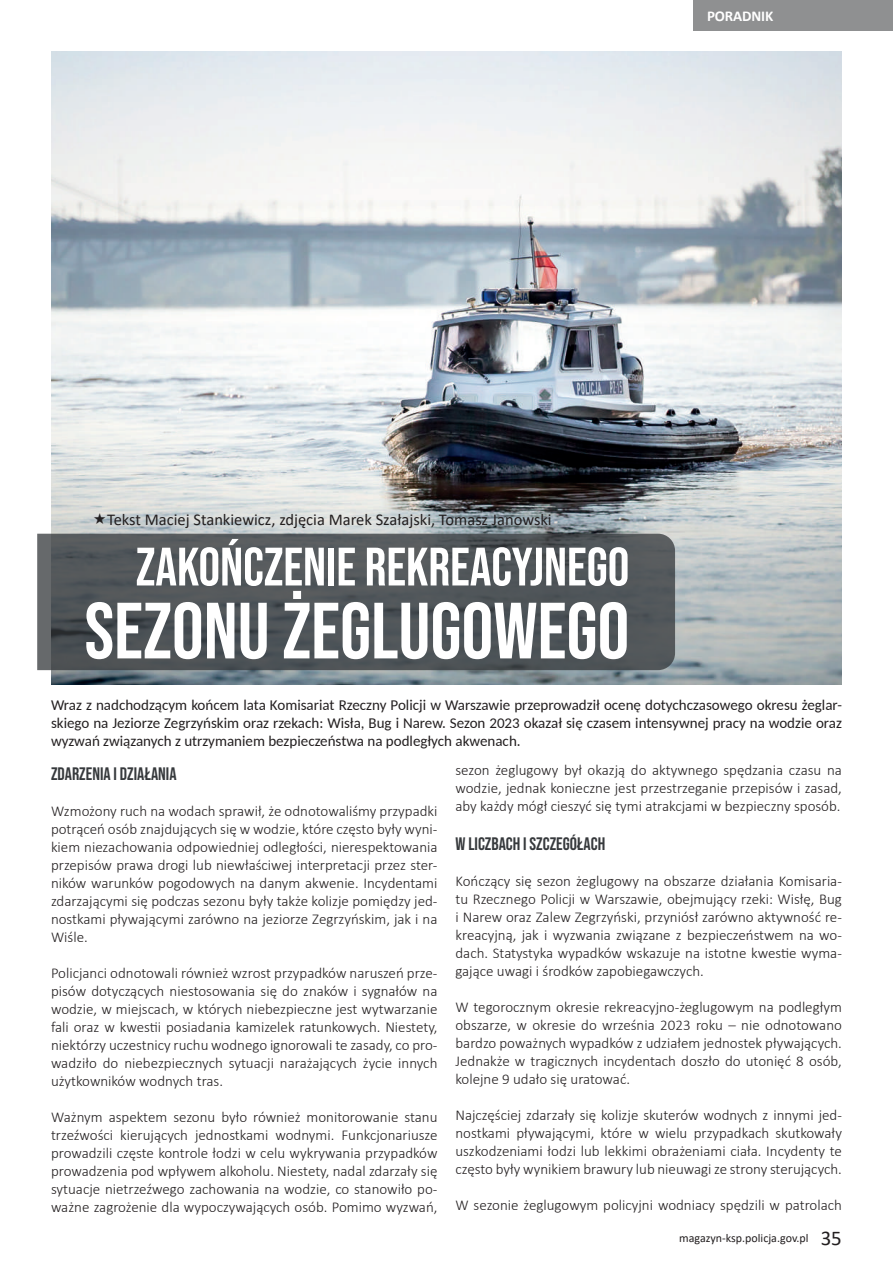
<style>
.page{position:relative;width:893px;height:1263px;background:#fff}
.page>*{position:absolute;margin:0;border:0;box-sizing:border-box;transform-origin:0 0}
.t1{font:79.5px "Bebas Neue";color:#fff}
.t2{font:54px "Bebas Neue";color:#fff}
.t3{font:18px "Bebas Neue";color:#36393c}
.t4{font:16.5px "Calibri";color:#231f20}
.t5{font:300 15px/18px "Calibri";color:#231f20;text-align:justify}
.t6{font:15px/18px "Carlito";color:#231f20;text-align:justify}
.t7{font:700 15px "Calibri";letter-spacing:-.01em;color:#fff}
.t8{font:12px "Calibri";color:#231f20}
.s1{font-size:21px}
</style>
<div class="page">
<img style="left:51px;top:51px;width:791px;height:634px">
<div style="left:694px;top:0;width:199px;height:31px;background:#8f9091"></div>
<svg style="left:37px;top:534px;width:638px;height:136px;background:#4f5558"></svg>
<svg style="left:94px;top:513px;width:11px;height:11px"></svg>
<p class="t7" style="left:707px;top:5px;width:68px">PORADNIK</p>
<p class="t4" style="left:107px;top:508px;width:446px">Tekst Maciej Stankiewicz, zdjęcia Marek Szałajski, Tomasz Janowski</p>
<h2 class="t2" style="left:136px;top:536px;width:495px">ZAKOŃCZENIE REKREACYJNEGO</h2>
<h1 class="t1" style="left:85px;top:586px;width:546px">SEZONU ŻEGLUGOWEGO</h1>
<p class="t6" style="left:51px;top:695px;width:792px">Wraz z nadchodzącym końcem lata Komisariat Rzeczny Policji w Warszawie przeprowadził ocenę dotychczasowego okresu żeglar&shy;skiego na Jeziorze Zegrzyńskim oraz rzekach: Wisła, Bug i Narew. Sezon 2023 okazał się czasem intensywnej pracy na wodzie oraz wyzwań związanych z utrzymaniem bezpieczeństwa na podległych akwenach.</p>
<p class="t3" style="left:51px;top:763px;width:127px">ZDARZENIA I DZIAŁANIA</p>
<p class="t5" style="left:51px;top:801px;width:388px">Wzmożony ruch na wodach sprawił, że odnotowaliśmy przypadki potrąceń osób znajdujących się w wodzie, które często były wyni&shy;kiem niezachowania odpowiedniej odległości, nierespektowania przepisów prawa drogi lub niewłaściwej interpretacji przez ster&shy;ników warunków pogodowych na danym akwenie. Incydentami zdarzającymi się podczas sezonu były także kolizje pomiędzy jed&shy;nostkami pływającymi zarówno na jeziorze Zegrzyńskim, jak i na Wiśle.</p>
<p class="t5" style="left:51px;top:963px;width:388px">Policjanci odnotowali również wzrost przypadków naruszeń prze&shy;pisów dotyczących niestosowania się do znaków i sygnałów na wodzie, w miejscach, w których niebezpieczne jest wytwarzanie fali oraz w kwestii posiadania kamizelek ratunkowych. Niestety, niektórzy uczestnicy ruchu wodnego ignorowali te zasady, co pro&shy;wadziło do niebezpiecznych sytuacji narażających życie innych użytkowników wodnych tras.</p>
<p class="t5" style="left:51px;top:1107px;width:388px">Ważnym aspektem sezonu było również monitorowanie stanu trzeźwości kierujących jednostkami wodnymi. Funkcjonariusze prowadzili częste kontrole łodzi w celu wykrywania przypadków prowadzenia pod wpływem alkoholu. Niestety, nadal zdarzały się sytuacje nietrzeźwego zachowania na wodzie, co stanowiło po&shy;ważne zagrożenie dla wypoczywających osób. Pomimo wyzwań,</p>
<p class="t5" style="left:455px;top:760px;width:388px">sezon żeglugowy był okazją do aktywnego spędzania czasu na wodzie, jednak konieczne jest przestrzeganie przepisów i zasad, aby każdy mógł cieszyć się tymi atrakcjami w bezpieczny sposób.</p>
<p class="t3" style="left:455px;top:834px;width:151px">W LICZBACH I SZCZEGÓŁACH</p>
<p class="t5" style="left:455px;top:872px;width:388px">Kończący się sezon żeglugowy na obszarze działania Komisaria&shy;tu Rzecznego Policji w Warszawie, obejmujący rzeki: Wisłę, Bug i Narew oraz Zalew Zegrzyński, przyniósł zarówno aktywność re&shy;kreacyjną, jak i wyzwania związane z bezpieczeństwem na wo&shy;dach. Statystyka wypadków wskazuje na istotne kwestie wyma&shy;gające uwagi i środków zapobiegawczych.</p>
<p class="t5" style="left:455px;top:998px;width:388px">W tegorocznym okresie rekreacyjno-żeglugowym na podległym obszarze, w okresie do września 2023 roku – nie odnotowano bardzo poważnych wypadków z udziałem jednostek pływających.<br>Jednakże w tragicznych incydentach doszło do utonięć 8 osób, kolejne 9 udało się uratować.</p>
<p class="t5" style="left:455px;top:1106px;width:388px">Najczęściej zdarzały się kolizje skuterów wodnych z innymi jed&shy;nostkami pływającymi, które w wielu przypadkach skutkowały uszkodzeniami łodzi lub lekkimi obrażeniami ciała. Incydenty te często były wynikiem brawury lub nieuwagi ze strony sterujących.</p>
<p class="t5" style="left:455px;top:1196px;width:388px">W sezonie żeglugowym policyjni wodniacy spędzili w patrolach</p>
<p class="t8" style="left:679px;top:1230px;width:164px">magazyn-ksp.policja.gov.pl <span class="s1">35</span></p>
</div>
